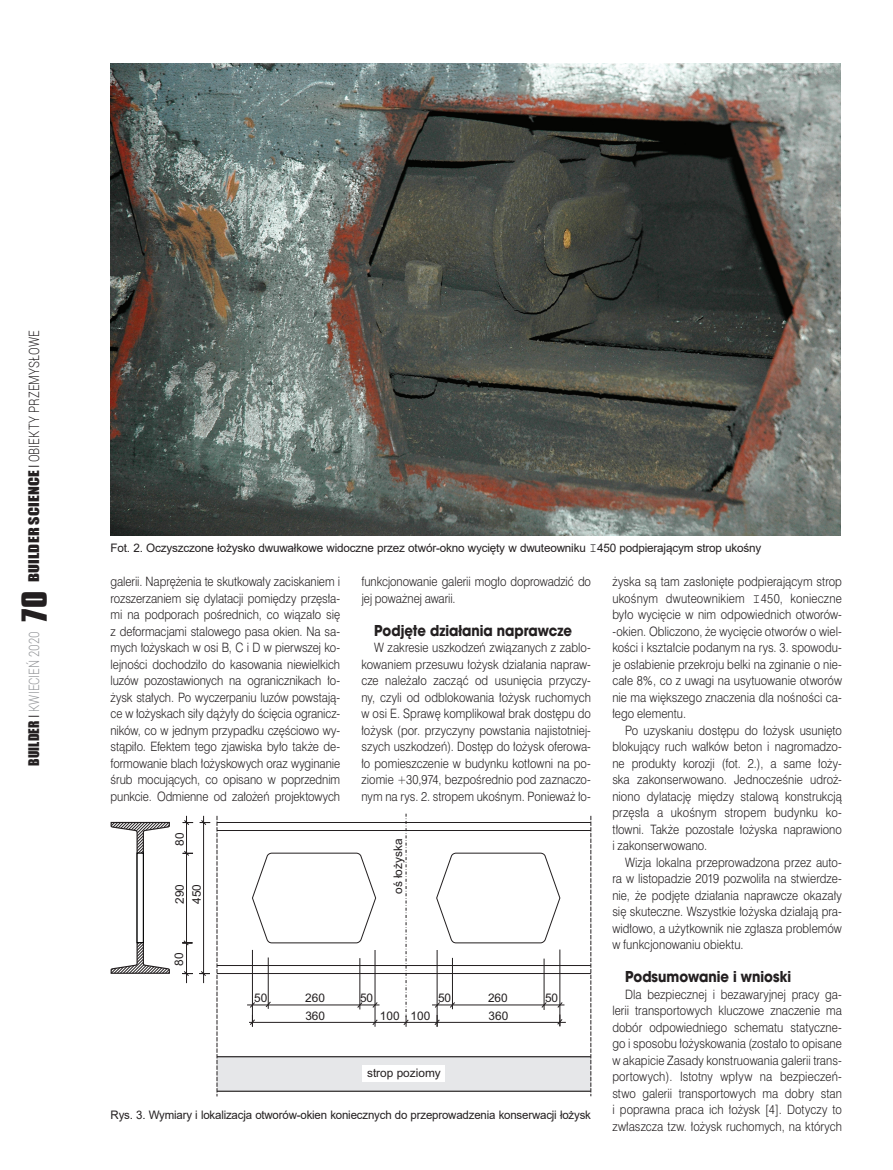
<style>
.page{position:relative;width:893px;height:1170px;background:#fff}
.page>*{position:absolute;margin:0;border:0;box-sizing:border-box;transform-origin:0 0}
.srodtytul{font:700 16.5px "Avant Gar Got Itc TEE";color:#231f20;scale:.9 1}
.t1{font:300 14.25px "Roboto";letter-spacing:.01em;color:#231f20;scale:.8 1}
.t2{font:300 14.25px "Roboto";color:#939598;scale:.8 1}
.tekst_swiss{font:12px/16.5px "Swis 721 Lt PL";color:#231f20;text-align:justify;scale:.89 1}
.t3{font:11.85px "Arial";color:#231f20}
.Fot_podpis{font:11.7px "Arial";letter-spacing:-.015em;color:#231f20}
.s1{font-family:"Impact";font-weight:400;font-size:13.5px}
.s2{font-family:"Swis 721 Lt PL";font-weight:400;font-size:13.5px}
.s3{font-family:"Impact";font-weight:400;font-size:13.5px;color:#231f20}
.s4{font-family:"Swis 721 Lt PL";font-weight:400;font-size:13.5px;color:#231f20}
.s5{font-family:"Compacta PL";font-weight:700;font-size:30px;color:#231f20}
.s6{font-family:"Courier New";font-size:13.5px}
</style>
<div class="page">
<img style="left:111px;top:63px;width:730px;height:472px">
<div style="left:217px;top:1056px;width:374px;height:35px;background:#e6e7e9"></div>
<hr style="left:249px;top:1022px;width:317px;height:1px;background:#231f20">
<svg style="left:217px;top:815px;width:1px;height:281px"></svg>
<hr style="left:217px;top:965px;width:374px;height:1px;background:#231f20">
<hr style="left:217px;top:973px;width:374px;height:1px;background:#231f20">
<hr style="left:217px;top:822px;width:374px;height:1px;background:#231f20">
<hr style="left:217px;top:830px;width:374px;height:1px;background:#231f20">
<hr style="left:217px;top:1056px;width:374px;height:1px;background:#231f20">
<hr style="left:217px;top:1090px;width:374px;height:1px;background:#231f20">
<svg style="left:591px;top:815px;width:1px;height:281px"></svg>
<svg style="left:252px;top:852px;width:125px;height:91px"></svg>
<svg style="left:436px;top:852px;width:125px;height:91px"></svg>
<div style="left:363px;top:1065px;width:82px;height:16px;background:#fff"></div>
<svg style="left:183px;top:820px;width:10px;height:5px"></svg>
<svg style="left:183px;top:851px;width:10px;height:5px"></svg>
<hr style="left:186px;top:815px;width:1px;height:168px;background:#231f20">
<hr style="left:360px;top:958px;width:1px;height:51px;background:#231f20">
<hr style="left:252px;top:949px;width:1px;height:77px;background:#231f20">
<hr style="left:437px;top:949px;width:1px;height:77px;background:#231f20">
<svg style="left:434px;top:1014px;width:6px;height:12px"></svg>
<hr style="left:375px;top:949px;width:1px;height:77px;background:#231f20">
<hr style="left:560px;top:949px;width:1px;height:77px;background:#231f20">
<svg style="left:557px;top:1014px;width:6px;height:12px"></svg>
<hr style="left:432px;top:1004px;width:132px;height:1px;background:#231f20">
<svg style="left:434px;top:1001px;width:129px;height:7px"></svg>
<hr style="left:247px;top:1004px;width:132px;height:1px;background:#231f20">
<svg style="left:249px;top:1014px;width:6px;height:12px"></svg>
<svg style="left:372px;top:1018px;width:6px;height:7px"></svg>
<hr style="left:268px;top:957px;width:1px;height:51px;background:#231f20">
<svg style="left:249px;top:1000px;width:129px;height:8px"></svg>
<hr style="left:452px;top:957px;width:1px;height:52px;background:#231f20">
<hr style="left:544px;top:958px;width:1px;height:51px;background:#231f20">
<svg style="left:403px;top:813px;width:6px;height:213px"></svg>
<svg style="left:182px;top:940px;width:11px;height:5px"></svg>
<svg style="left:182px;top:971px;width:11px;height:5px"></svg>
<svg style="left:111px;top:821px;width:59px;height:153px"></svg>
<div style="left:137px;top:853px;width:6px;height:89px;background:#fff"></div>
<div style="left:136px;top:852px;width:8px;height:91px;border:1px solid #000"></div>
<svg style="left:200px;top:819px;width:10px;height:6px"></svg>
<hr style="left:203px;top:815px;width:1px;height:168px;background:#231f20">
<svg style="left:199px;top:970px;width:11px;height:6px"></svg>
<p class="t1" style="left:24px;top:582px;width:316px;rotate:-90deg"><span class="s1">BUILDER SCIENCE</span> <span class="s2">I</span> OBIEKTY PRZEMYSŁOWE</p>
<p class="t2" style="left:24px;top:765px;width:220px;rotate:-90deg"><span class="s3">BUILDER</span> <span class="s4">I</span> KWIECIEŃ 2020 <span class="s5">70</span></p>
<p class="Fot_podpis" style="left:111px;top:539px;width:652px">Fot. 2. Oczyszczone łożysko dwuwałkowe widoczne przez otwór-okno wycięty w dwuteowniku <span class="s6">I</span>450 podpierającym strop ukośny</p>
<p class="tekst_swiss" style="left:111px;top:573px;width:260px">galerii. Naprężenia te skutkowały zaciskaniem i rozszerzaniem się dylatacji pomiędzy przęsła&shy;mi na podporach pośrednich, co wiązało się z deformacjami stalowego pasa okien. Na sa&shy;mych łożyskach w osi B, C i D w pierwszej ko&shy;lejności dochodziło do kasowania niewielkich luzów pozostawionych na ogranicznikach ło&shy;żysk stałych. Po wyczerpaniu luzów powstają&shy;ce w łożyskach siły dążyły do ścięcia ogranicz&shy;ników, co w jednym przypadku częściowo wy&shy;stąpiło. Efektem tego zjawiska było także de&shy;formowanie blach łożyskowych oraz wyginanie śrub mocujących, co opisano w poprzednim punkcie. Odmienne od założeń projektowych</p>
<p class="tekst_swiss" style="left:361px;top:573px;width:259px">funkcjonowanie galerii mogło doprowadzić do jej poważnej awarii.</p>
<p class="srodtytul" style="left:374px;top:620px;width:221px">Podjęte działania naprawcze</p>
<p class="tekst_swiss" style="left:361px;top:639px;width:259px;text-indent:13px">W zakresie uszkodzeń związanych z zablo&shy;kowaniem przesuwu łożysk działania napraw&shy;cze należało zacząć od usunięcia przyczy&shy;ny, czyli od odblokowania łożysk ruchomych w osi E. Sprawę komplikował brak dostępu do łożysk (por. przyczyny powstania najistotniej&shy;szych uszkodzeń). Dostęp do łożysk oferowa&shy;ło pomieszczenie w budynku kotłowni na po&shy;ziomie +30,974, bezpośrednio pod zaznaczo&shy;nym na rys. 2. stropem ukośnym. Ponieważ ło-</p>
<p class="t3" style="left:172px;top:845px;width:15px;rotate:-90deg">80</p>
<p class="t3" style="left:171px;top:903px;width:21px;rotate:-90deg">290</p>
<p class="t3" style="left:188px;top:903px;width:21px;rotate:-90deg">450</p>
<p class="t3" style="left:171px;top:965px;width:15px;rotate:-90deg">80</p>
<p class="t3" style="left:390px;top:893px;width:57px;rotate:-90deg">oś łożyska</p>
<p class="t3" style="left:254px;top:989px;width:15px">50</p>
<p class="t3" style="left:305px;top:989px;width:21px">260</p>
<p class="t3" style="left:360px;top:989px;width:15px">50</p>
<p class="t3" style="left:305px;top:1007px;width:21px">360</p>
<p class="t3" style="left:380px;top:1007px;width:21px">100</p>
<p class="t3" style="left:411px;top:1007px;width:21px">100</p>
<p class="t3" style="left:438px;top:989px;width:15px">50</p>
<p class="t3" style="left:488px;top:989px;width:21px">260</p>
<p class="t3" style="left:545px;top:989px;width:15px">50</p>
<p class="t3" style="left:488px;top:1007px;width:21px">360</p>
<p class="t3" style="left:367px;top:1064px;width:75px">strop poziomy</p>
<p class="Fot_podpis" style="left:111px;top:1106px;width:482px">Rys. 3. Wymiary i lokalizacja otworów-okien koniecznych do przeprowadzenia konserwacji łożysk</p>
<p class="tekst_swiss" style="left:612px;top:573px;width:259px">żyska są tam zasłonięte podpierającym strop ukośnym dwuteownikiem <span class="s6">I</span>450, konieczne było wycięcie w nim odpowiednich otworów--okien. Obliczono, że wycięcie otworów o wiel&shy;kości i kształcie podanym na rys. 3. spowodu&shy;je osłabienie przekroju belki na zginanie o nie&shy;całe 8%, co z uwagi na usytuowanie otworów nie ma większego znaczenia dla nośności ca&shy;łego elementu.</p>
<p class="tekst_swiss" style="left:612px;top:721px;width:259px;text-indent:13px">Po uzyskaniu dostępu do łożysk usunięto blokujący ruch wałków beton i nagromadzo&shy;ne produkty korozji (fot. 2.), a same łoży&shy;ska zakonserwowano. Jednocześnie udroż&shy;niono dylatację między stalową konstrukcją przęsła a ukośnym stropem budynku ko&shy;tłowni. Także pozostałe łożyska naprawiono i zakonserwowano.</p>
<p class="tekst_swiss" style="left:612px;top:853px;width:259px;text-indent:13px">Wizja lokalna przeprowadzona przez auto&shy;ra w listopadzie 2019 pozwoliła na stwierdze&shy;nie, że podjęte działania naprawcze okazały się skuteczne. Wszystkie łożyska działają pra&shy;widłowo, a użytkownik nie zgłasza problemów w funkcjonowaniu obiektu.</p>
<p class="srodtytul" style="left:625px;top:966px;width:186px">Podsumowanie i wnioski</p>
<p class="tekst_swiss" style="left:612px;top:985px;width:259px;text-indent:13px">Dla bezpiecznej i bezawaryjnej pracy ga&shy;lerii transportowych kluczowe znaczenie ma dobór odpowiedniego schematu statyczne&shy;go i sposobu łożyskowania (zostało to opisane w akapicie Zasady konstruowania galerii trans&shy;portowych). Istotny wpływ na bezpieczeń&shy;stwo galerii transportowych ma dobry stan i poprawna praca ich łożysk [4]. Dotyczy to zwłaszcza tzw. łożysk ruchomych, na których</p>
</div>
